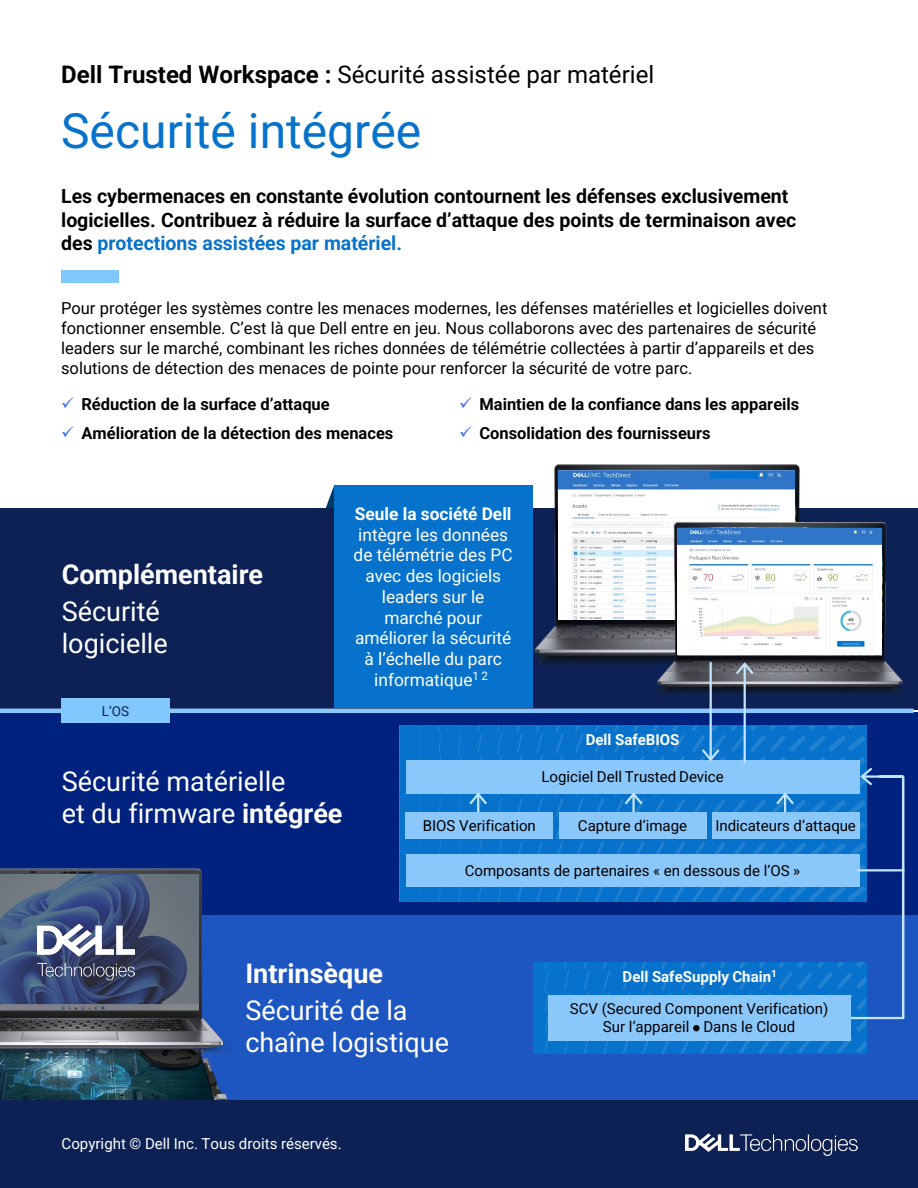
<style>
.page{position:relative;width:918px;height:1188px;background:#fff}
.page>*{position:absolute;margin:0;border:0;box-sizing:border-box;transform-origin:0 0}
.t1{font:48px "Roboto";color:#0672cb}
.t2{font:27px/32.4px "Roboto";color:#fff}
.t3{font:700 27px "Roboto";color:#fff}
.t4{font:24px "Roboto";color:#000}
.t5{font:700 19.5px/23.4px "Roboto";color:#000}
.t6{font:17.25px/20.7px "Roboto";color:#fff;text-align:center}
.t7{font:16.5px/19.8px "Roboto";color:#000}
.t8{font:700 16.5px "Roboto";color:#000}
.t9{font:15px "Roboto";color:#000}
.t10{font:15px "Roboto";color:#fff}
.t11{font:700 15px "Roboto";color:#fff}
.t12{font:13.5px "Roboto";color:#0d2155}
.s1{font-weight:700}
.s2{color:#0672cb}
.s3{color:#4470f1}
</style>
<div class="page">
<div style="left:0;top:712px;width:918px;height:203px;background:#00227f"></div>
<div style="left:0;top:915px;width:918px;height:186px;background:#1d56c0"></div>
<div style="left:0;top:508px;width:918px;height:202px;background:#0d2155"></div>
<div style="left:61px;top:271px;width:58px;height:12px;background:#80c7fb"></div>
<img style="left:0;top:868px;width:254px;height:233px">
<div style="left:0;top:875px;width:198px;height:135px;background:#444;opacity:.6"></div>
<div style="left:0;top:1101px;width:918px;height:87px;background:#0d2155"></div>
<img style="left:685px;top:1133px;width:172px;height:22px">
<hr style="left:0;top:709px;width:914px;height:4px;background:#8ac8fc">
<img style="left:38px;top:924px;width:97px;height:56px">
<div style="left:61px;top:699px;width:109px;height:24px;background:#80c7fb"></div>
<img style="left:532px;top:465px;width:291px;height:204px">
<img style="left:559px;top:470px;width:236px;height:150px">
<img style="left:654px;top:523px;width:249px;height:175px">
<img style="left:677px;top:528px;width:205px;height:127px">
<div style="left:533px;top:962px;width:333px;height:92px;background:#0672cb"></div>
<svg style="left:564px;top:962px;width:5px;height:91px"></svg>
<svg style="left:545px;top:962px;width:4px;height:92px"></svg>
<div style="left:399px;top:726px;width:467px;height:176px;background:#0672cb"></div>
<svg style="left:419px;top:726px;width:1px;height:172px"></svg>
<svg style="left:536px;top:726px;width:7px;height:176px"></svg>
<svg style="left:497px;top:726px;width:5px;height:176px"></svg>
<svg style="left:458px;top:726px;width:3px;height:176px"></svg>
<svg style="left:555px;top:726px;width:9px;height:176px"></svg>
<svg style="left:516px;top:726px;width:7px;height:176px"></svg>
<svg style="left:439px;top:726px;width:2px;height:176px"></svg>
<div style="left:406px;top:760px;width:453px;height:33px;background:#8ac8fc"></div>
<div style="left:406px;top:812px;width:147px;height:27px;background:#8ac8fc"></div>
<div style="left:559px;top:812px;width:147px;height:27px;background:#8ac8fc"></div>
<div style="left:406px;top:854px;width:453px;height:33px;background:#8ac8fc"></div>
<svg style="left:468px;top:726px;width:21px;height:176px"></svg>
<hr style="left:710px;top:662px;width:2px;height:98px;background:#c5e4fd">
<svg style="left:575px;top:726px;width:330px;height:328px"></svg>
<hr style="left:744px;top:664px;width:2px;height:99px;background:#c5e4fd">
<svg style="left:734px;top:660px;width:21px;height:16px"></svg>
<hr style="left:858px;top:869px;width:45px;height:2px;background:#c5e4fd">
<div style="left:548px;top:995px;width:302px;height:46px;background:#8ac8fc"></div>
<div style="left:334px;top:485px;width:198px;height:223px;background:#0672cb"></div>
<svg style="left:326px;top:486px;width:8px;height:22px"></svg>
<p class="t4" style="left:61px;top:57px;width:595px"><span class="s1">Dell Trusted Workspace :</span> Sécurité assistée par matériel</p>
<p class="t1" style="left:61px;top:97px;width:362px">Sécurité intégrée</p>
<p class="t5" style="left:61px;top:184px;width:737px">Les cybermenaces en constante évolution contournent les défenses exclusivement logicielles. Contribuez à réduire la surface d’attaque des points de terminaison avec des <span class="s2">protections assistées par matériel.</span></p>
<p class="t7" style="left:61px;top:298px;width:768px">Pour protéger les systèmes contre les menaces modernes, les défenses matérielles et logicielles doivent fonctionner ensemble. C’est là que Dell entre en jeu. Nous collaborons avec des partenaires de sécurité leaders sur le marché, combinant les riches données de télémétrie collectées à partir d’appareils et des solutions de détection des menaces de pointe pour renforcer la sécurité de votre parc.</p>
<p class="t8" style="left:61px;top:393px;width:270px"><span class="s3">✓</span> Réduction de la surface d’attaque</p>
<p class="t8" style="left:61px;top:422px;width:334px"><span class="s3">✓</span> Amélioration de la détection des menaces</p>
<p class="t8" style="left:459px;top:393px;width:342px"><span class="s3">✓</span> Maintien de la confiance dans les appareils</p>
<p class="t8" style="left:459px;top:422px;width:253px"><span class="s3">✓</span> Consolidation des fournisseurs</p>
<p class="t3" style="left:62px;top:555px;width:203px">Complémentaire</p>
<p class="t2" style="left:62px;top:594px;width:108px">Sécurité logicielle</p>
<p class="t12" style="left:102px;top:701px;width:29px">L’OS</p>
<p class="t2" style="left:62px;top:764px;width:282px">Sécurité matérielle<br>et du firmware <span class="s1">intégrée</span></p>
<p class="t6" style="left:354px;top:503px;width:161px"><span class="s1">Seule la société Dell </span>intègre les données de télémétrie des PC avec des logiciels leaders sur le marché pour améliorer la sécurité à l’échelle du parc informatique<sup>1</sup> <sup>2</sup></p>
<p class="t11" style="left:586px;top:729px;width:95px">Dell SafeBIOS</p>
<p class="t9" style="left:541px;top:766px;width:184px">Logiciel Dell Trusted Device</p>
<p class="t9" style="left:423px;top:815px;width:115px">BIOS Verification</p>
<p class="t9" style="left:578px;top:815px;width:111px">Capture d’image</p>
<p class="t9" style="left:715px;top:815px;width:142px">Indicateurs d’attaque</p>
<p class="t9" style="left:465px;top:860px;width:337px">Composants de partenaires « en dessous de l’OS »</p>
<p class="t3" style="left:245px;top:954px;width:139px">Intrinsèque</p>
<p class="t2" style="left:245px;top:993px;width:205px">Sécurité de la chaîne logistique</p>
<p class="t10" style="left:62px;top:1133px;width:282px">Copyright © Dell Inc. Tous droits réservés.</p>
<p class="t11" style="left:623px;top:966px;width:156px">Dell SafeSupply Chain<sup>1</sup></p>
<p class="t9" style="left:570px;top:998px;width:260px">SCV (Secured Component Verification)</p>
<p class="t9" style="left:603px;top:1017px;width:194px">Sur l’appareil • Dans le Cloud</p>
</div>
